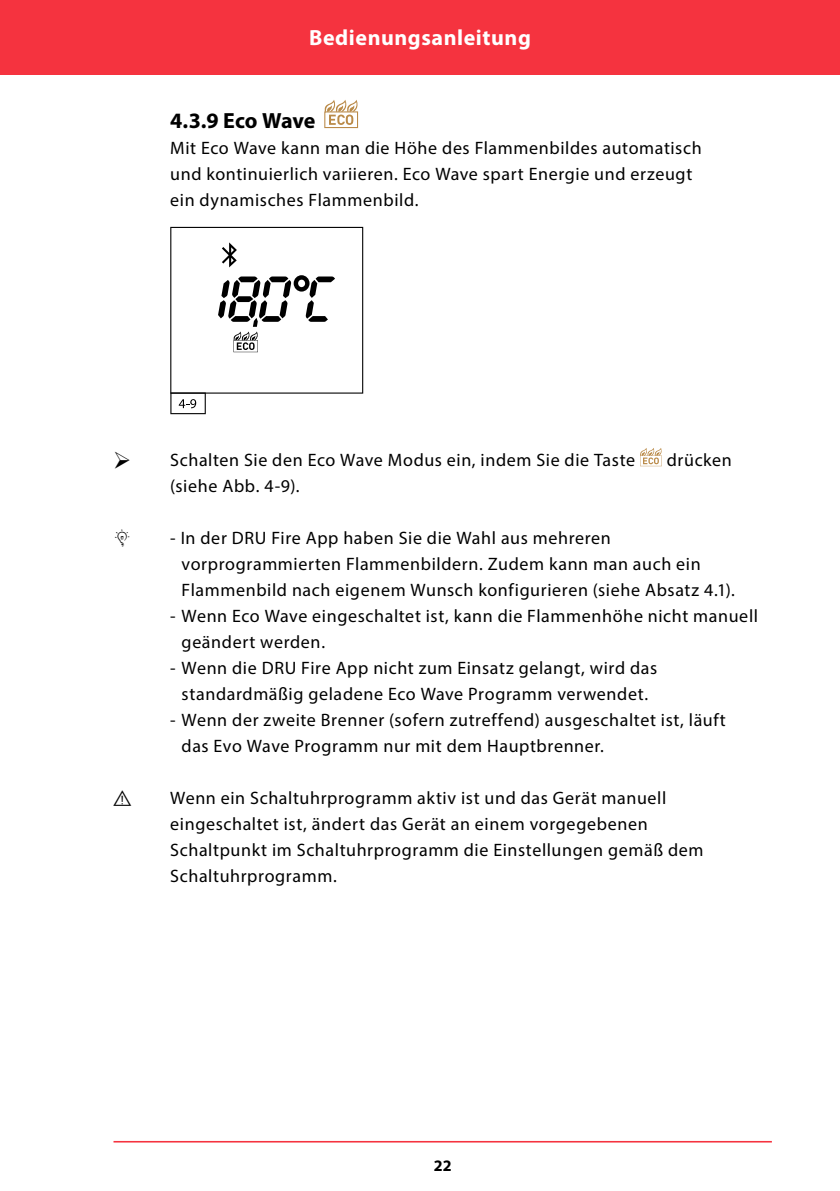
<style>
.page{position:relative;width:840px;height:1191px;background:#fff}
.page>*{position:absolute;margin:0;border:0;box-sizing:border-box;transform-origin:0 0}
.t1{font:700 22px "Myriad Pro";letter-spacing:.025em;color:#fff}
.Sub-Paragraaf{font:700 22px "Myriad Pro";letter-spacing:-.015em;color:#000}
.Platte_tekst_-_Icoon___Bullits{font:18px/26px "Myriad Pro";letter-spacing:.035em;color:#000}
.Platte_tekst_-_Icoon{font:18px/26px "Myriad Pro";letter-spacing:.035em;color:#000}
.Platte_tekst{font:18px/26px "Myriad Pro";letter-spacing:.03em;color:#000}
.t2{font:700 16px "Myriad Pro";color:#000}
</style>
<div class="page">
<div style="left:0;top:0;width:839px;height:75px;background:#f5333f"></div>
<hr style="left:113px;top:1141px;width:658px;height:1px;background:#f5333f">
<div style="left:324px;top:111px;width:34px;height:17px;border:1px solid #ba8a48"></div>
<svg style="left:324px;top:100px;width:35px;height:25px"></svg>
<svg style="left:170px;top:227px;width:193px;height:187px"></svg>
<svg style="left:640px;top:448px;width:22px;height:18px"></svg>
<p class="t1" style="left:309px;top:23px;width:223px">Bedienungsanleitung</p>
<p class="Sub-Paragraaf" style="left:170px;top:106px;width:146px">4.3.9 Eco Wave</p>
<p class="Platte_tekst" style="left:170px;top:135px;width:532px">Mit Eco Wave kann man die Höhe des Flammenbildes automatisch und kontinuierlich variieren. Eco Wave spart Energie und erzeugt ein dynamisches Flammenbild.</p>
<p class="Platte_tekst_-_Icoon" style="left:170px;top:447px;width:466px">Schalten Sie den Eco Wave Modus ein, indem Sie die Taste</p>
<p class="Platte_tekst_-_Icoon" style="left:666px;top:447px;width:66px">drücken</p>
<p class="Platte_tekst_-_Icoon" style="left:170px;top:473px;width:131px">(siehe Abb. 4-9).</p>
<p class="Platte_tekst_-_Icoon___Bullits" style="left:181px;top:525px;width:554px;text-indent:-11px">- In der DRU Fire App haben Sie die Wahl aus mehreren vorprogrammierten Flammenbildern. Zudem kann man auch ein<br>Flammenbild nach eigenem Wunsch konfigurieren (siehe Absatz 4.1).</p>
<p class="Platte_tekst_-_Icoon___Bullits" style="left:181px;top:603px;width:577px;text-indent:-11px">- Wenn Eco Wave eingeschaltet ist, kann die Flammenhöhe nicht manuell geändert werden.</p>
<p class="Platte_tekst_-_Icoon___Bullits" style="left:170px;top:655px;width:488px;text-align:center">- Wenn die DRU Fire App nicht zum Einsatz gelangt, wird das standardmäßig geladene Eco Wave Programm verwendet.</p>
<p class="Platte_tekst_-_Icoon___Bullits" style="left:181px;top:707px;width:545px;text-indent:-11px">- Wenn der zweite Brenner (sofern zutreffend) ausgeschaltet ist, läuft das Evo Wave Programm nur mit dem Hauptbrenner.</p>
<p class="Platte_tekst_-_Icoon" style="left:170px;top:785px;width:534px;text-indent:-57px">✓ Wenn ein Schaltuhrprogramm aktiv ist und das Gerät manuell eingeschaltet ist, ändert das Gerät an einem vorgegebenen Schaltpunkt im Schaltuhrprogramm die Einstellungen gemäß dem Schaltuhrprogramm.</p>
<p class="t2" style="left:433px;top:1155px;width:19px">22</p>
</div>
